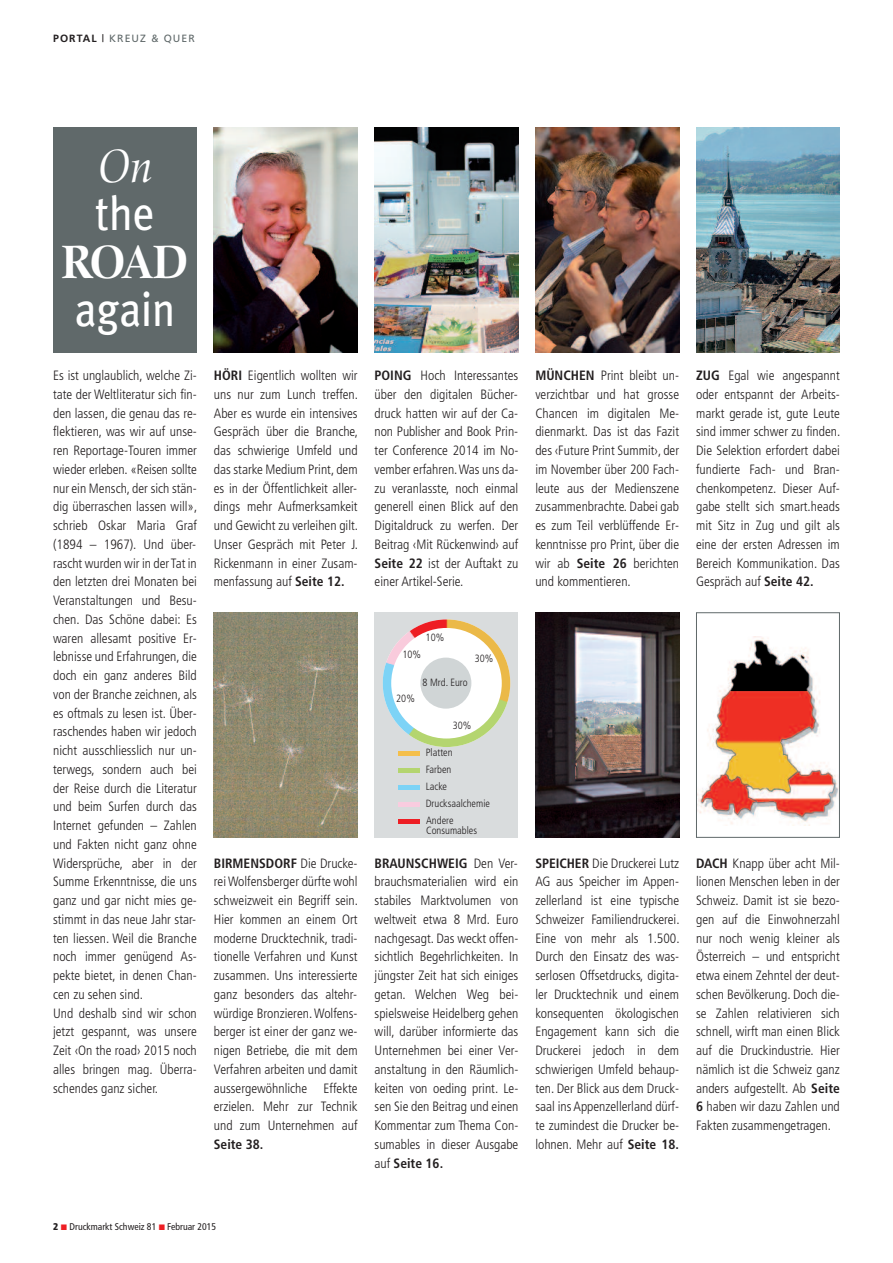
<style>
.page{position:relative;width:893px;height:1263px;background:#fff}
.page>*{position:absolute;margin:0;border:0;box-sizing:border-box;transform-origin:0 0}
.t1{font:48px "Meta Plus";color:#fff;scale:.9 1}
.t2{font:700 48px "Zapf Renais SB";color:#fff;scale:.9 1}
.t3{font:italic 48px "Zapf Renais SB";color:#fff;scale:.9 1}
.t4{font:300 condensed 13.5px/18.8px "Frutiger";color:#231f20;text-align:justify}
.t5{font:700 condensed 13.5px "Frutiger";color:#231f20}
.t6{font:300 condensed 10.5px/16.8px "Frutiger";color:#231f20}
.t7{font:10.5px "Frutiger";letter-spacing:.1em;color:#60696a}
.t8{font:condensed 9.75px "Frutiger";color:#231f20}
.s1{font-weight:700;color:#231f20}
.s2{color:#231f20}
.s3{font-weight:700}
.s4{font-weight:900}
</style>
<div class="page">
<img style="left:375px;top:128px;width:143px;height:225px">
<div style="left:53px;top:128px;width:144px;height:225px;background:#60696a"></div>
<div style="left:375px;top:612px;width:143px;height:226px;background:#d9dcdd"></div>
<img style="left:383px;top:619px;width:127px;height:128px;border-radius:50%">
<div style="left:391px;top:628px;width:111px;height:110px;background:#fff;border-radius:50%"></div>
<div style="left:420px;top:658px;width:51px;height:51px;background:#d0d5d6;border-radius:50%"></div>
<hr style="left:399px;top:751px;width:21px;height:4px;background:#f4bf4b">
<hr style="left:399px;top:768px;width:21px;height:4px;background:#b4d56f">
<hr style="left:399px;top:785px;width:21px;height:4px;background:#7cd3f6">
<hr style="left:399px;top:802px;width:21px;height:4px;background:#f9ccdf">
<hr style="left:399px;top:819px;width:21px;height:4px;background:#ee1e24">
<img style="left:214px;top:128px;width:144px;height:225px">
<img style="left:698px;top:637px;width:140px;height:189px">
<div style="left:696px;top:612px;width:144px;height:226px;border:1px solid #60696a"></div>
<img style="left:696px;top:128px;width:144px;height:225px">
<img style="left:214px;top:612px;width:144px;height:226px">
<img style="left:535px;top:612px;width:144px;height:226px">
<img style="left:535px;top:128px;width:144px;height:225px">
<p class="t7" style="left:53px;top:34px;width:143px"><span class="s1">PORTAL</span> <span class="s2">|</span> KREUZ &amp; QUER</p>
<h1 class="t3" style="left:98px;top:138px;width:62px">On</h1>
<h1 class="t1" style="left:95px;top:186px;width:68px">the</h1>
<h1 class="t2" style="left:62px;top:234px;width:142px">ROAD</h1>
<h1 class="t1" style="left:75px;top:282px;width:113px">again</h1>
<p class="t4" style="left:53px;top:367px;width:146px;text-align:left">Es ist unglaublich, welche Zi&shy;tate der Weltliteratur sich fin&shy;den lassen, die genau das re&shy;flektieren, was wir auf unse&shy;ren Reportage-Touren immer wieder erleben. «Reisen sollte nur ein Mensch, der sich stän&shy;dig überraschen lassen will», schrieb Oskar Maria Graf (1894 – 1967). Und über&shy;rascht wurden wir in der Tat in den letzten drei Monaten bei<br>Veranstaltungen und Besu&shy;chen. Das Schöne dabei: Es waren allesamt positive Er&shy;lebnisse und Erfahrungen, die doch ein ganz anderes Bild von der Branche zeichnen, als es oftmals zu lesen ist. Über&shy;raschendes haben wir jedoch nicht ausschliesslich nur un&shy;terwegs, sondern auch bei der Reise durch die Literatur und beim Surfen durch das<br>Internet gefunden – Zahlen und Fakten nicht ganz ohne<br>Widersprüche, aber in der<br>Summe Erkenntnisse, die uns ganz und gar nicht mies ge&shy;stimmt in das neue Jahr star&shy;ten liessen. Weil die Branche noch immer genügend As&shy;pekte bietet, in denen Chan&shy;cen zu sehen sind.<br>Und deshalb sind wir schon jetzt gespannt, was unsere<br>Zeit ‹On the road› 2015 noch alles bringen mag. Überra&shy;schendes ganz sicher.</p>
<p class="t4" style="left:214px;top:367px;width:146px"><span class="s3">HÖRI</span> Eigentlich wollten wir uns nur zum Lunch treffen.<br>Aber es wurde ein intensives Gespräch über die Branche, das schwierige Umfeld und das starke Medium Print, dem es in der Öffentlichkeit aller&shy;dings mehr Aufmerksamkeit und Gewicht zu verleihen gilt.<br>Unser Gespräch mit Peter J.<br>Rickenmann in einer Zusam&shy;menfassung auf <span class="s3">Seite 12.</span></p>
<p class="t4" style="left:375px;top:367px;width:145px"><span class="s3">POING</span> Hoch Interessantes über den digitalen Bücher&shy;druck hatten wir auf der Ca&shy;non Publisher and Book Prin&shy;ter Conference 2014 im No&shy;vember erfahren.Was uns da&shy;zu veranlasste, noch einmal generell einen Blick auf den Digitaldruck zu werfen. Der Beitrag ‹Mit Rückenwind› auf <span class="s3">Seite 22</span> ist der Auftakt zu einer Artikel-Serie.</p>
<p class="t4" style="left:214px;top:855px;width:146px"><span class="s3">BIRMENSDORF</span> Die Drucke&shy;reiWolfensberger dürfte wohl schweizweit ein Begriff sein.<br>Hier kommen an einem Ort moderne Drucktechnik, tradi&shy;tionelle Verfahren und Kunst zusammen. Uns interessierte ganz besonders das altehr&shy;würdige Bronzieren.Wolfens&shy;berger ist einer der ganz we&shy;nigen Betriebe, die mit dem Verfahren arbeiten und damit aussergewöhnliche Effekte erzielen. Mehr zur Technik und zum Unternehmen auf</p>
<p class="t5" style="left:214px;top:1139px;width:51px">Seite 38.</p>
<p class="t6" style="left:426px;top:630px;width:20px">10%</p>
<p class="t6" style="left:402px;top:646px;width:20px">10%</p>
<p class="t6" style="left:475px;top:650px;width:20px">30%</p>
<p class="t6" style="left:396px;top:691px;width:20px">20%</p>
<p class="t6" style="left:423px;top:675px;width:47px">8 Mrd. Euro</p>
<p class="t6" style="left:453px;top:718px;width:20px">30%</p>
<p class="t6" style="left:426px;top:745px;width:66px">Platten<br>Farben<br>Lacke<br>Drucksaalchemie<br>Andere</p>
<p class="t6" style="left:426px;top:823px;width:52px">Consumables</p>
<p class="t4" style="left:375px;top:855px;width:145px"><span class="s3">BRAUNSCHWEIG</span> Den Ver&shy;brauchsmaterialien wird ein stabiles Marktvolumen von weltweit etwa 8 Mrd. Euro nachgesagt. Das weckt offen&shy;sichtlich Begehrlichkeiten. In jüngster Zeit hat sich einiges getan. Welchen Weg bei&shy;spielsweise Heidelberg gehen will, darüber informierte das Unternehmen bei einer Ver&shy;anstaltung in den Räumlich&shy;keiten von oeding print. Le&shy;sen Sie den Beitrag und einen Kommentar zum Thema Con&shy;sumables in dieser Ausgabe auf <span class="s3">Seite 16.</span></p>
<p class="t4" style="left:535px;top:367px;width:145px"><span class="s3">MÜNCHEN</span> Print bleibt un&shy;verzichtbar und hat grosse Chancen im digitalen Me&shy;dienmarkt. Das ist das Fazit des ‹Future Print Summit›, der im November über 200 Fach&shy;leute aus der Medienszene zusammenbrachte. Dabei gab es zum Teil verblüffende Er&shy;kenntnisse pro Print, über die wir ab <span class="s3">Seite 26</span> berichten und kommentieren.</p>
<p class="t4" style="left:535px;top:855px;width:146px"><span class="s3">SPEICHER</span> Die Druckerei Lutz AG aus Speicher im Appen&shy;zellerland ist eine typische Schweizer Familiendruckerei.<br>Eine von mehr als 1.500.<br>Durch den Einsatz des was&shy;serlosen Offsetdrucks, digita&shy;ler Drucktechnik und einem konsequenten ökologischen Engagement kann sich die Druckerei jedoch in dem schwierigen Umfeld behaup&shy;ten. Der Blick aus dem Druck&shy;saal ins Appenzellerland dürf&shy;te zumindest die Drucker be&shy;lohnen. Mehr auf <span class="s3">Seite 18.</span></p>
<p class="t4" style="left:696px;top:367px;width:146px"><span class="s3">ZUG</span> Egal wie angespannt oder entspannt der Arbeits&shy;markt gerade ist, gute Leute sind immer schwer zu finden.<br>Die Selektion erfordert dabei fundierte Fach- und Bran&shy;chenkompetenz. Dieser Auf&shy;gabe stellt sich smart.heads mit Sitz in Zug und gilt als eine der ersten Adressen im Bereich Kommunikation. Das Gespräch auf <span class="s3">Seite 42.</span></p>
<p class="t4" style="left:696px;top:855px;width:145px"><span class="s3">DACH</span> Knapp über acht Mil&shy;lionen Menschen leben in der Schweiz. Damit ist sie bezo&shy;gen auf die Einwohnerzahl nur noch wenig kleiner als Österreich – und entspricht etwa einem Zehntel der deut&shy;schen Bevölkerung. Doch die&shy;se Zahlen relativieren sich schnell, wirft man einen Blick auf die Druckindustrie. Hier nämlich ist die Schweiz ganz anders aufgestellt. Ab <span class="s3">Seite 6</span> haben wir dazu Zahlen und Fakten zusammengetragen.</p>
<p class="t8" style="left:53px;top:1222px;width:165px"><span class="s4">2</span> Druckmarkt Schweiz 81 Februar 2015</p>
</div>
